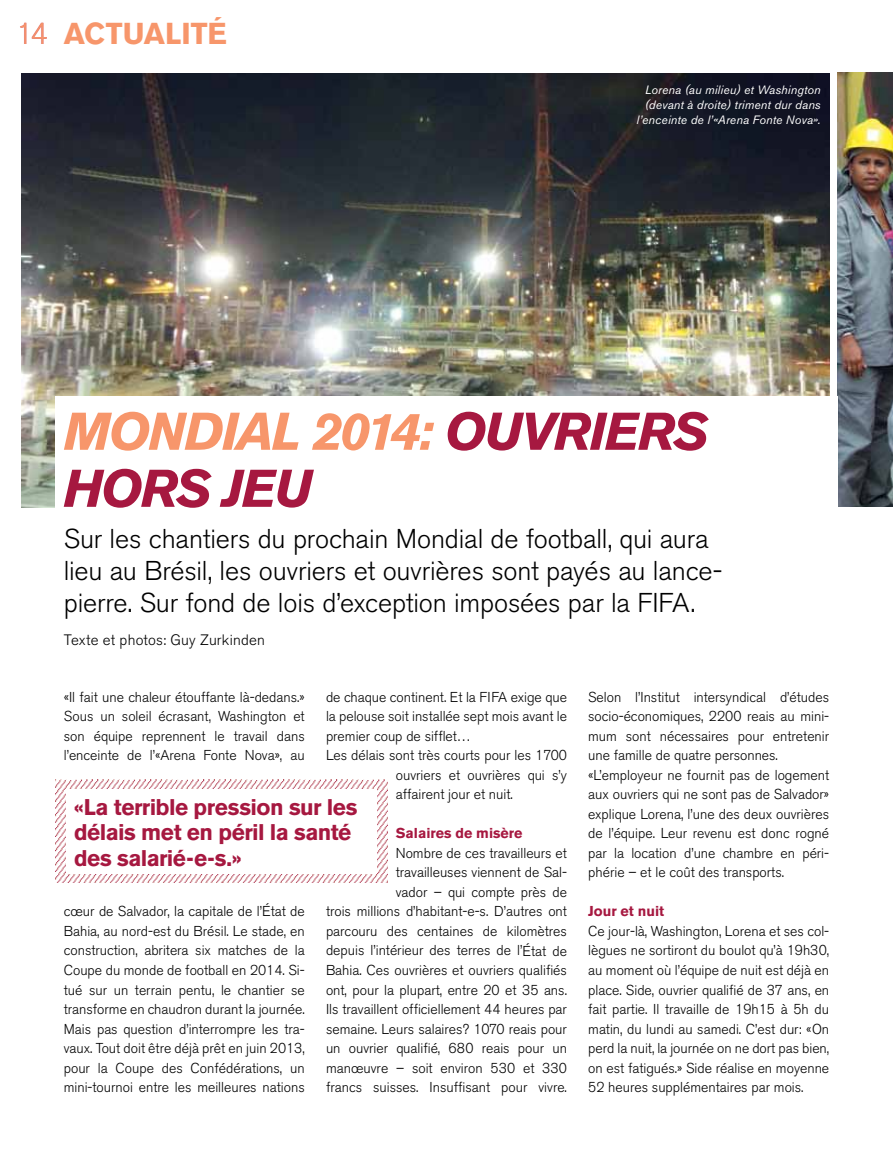
<style>
.page{position:relative;width:893px;height:1170px;background:#fff}
.page>*{position:absolute;margin:0;border:0;box-sizing:border-box;transform-origin:0 0}
.t1{font:italic 700 52.5px/57px "Akzidenz Grotesk BE";letter-spacing:-.035em;color:#a61840}
.t2{font:italic 700 52.5px "Akzidenz Grotesk BE";color:#f7966b}
.t3{font:700 30px "Akzidenz Grotesk BE";color:#f7966b}
.t4{font:300 27px/32.4px "Akzidenz Grotesk BE";letter-spacing:-.005em;color:#000}
.t5{font:700 22.5px/25.5px "Akzidenz Grotesk BE";letter-spacing:-.025em;color:#a61840}
.t6{font:300 15px "Akzidenz Grotesk BE";letter-spacing:.015em;color:#000}
.t7{font:300 14.25px/19.5px "Akzidenz Grotesk BE";color:#000;text-align:justify}
.t8{font:700 14.25px "Akzidenz Grotesk BE";color:#a61840}
.t9{font:italic 12px/15px "Akzidenz Grotesk BE";letter-spacing:.015em;color:#fff;text-align:right}
.s1{font-weight:300}
.s2{color:#f7966b}
</style>
<div class="page">
<img style="left:21px;top:73px;width:808px;height:434px">
<img style="left:838px;top:72px;width:55px;height:434px">
<div style="left:55px;top:396px;width:783px;height:260px;background:#fff"></div>
<img style="left:55px;top:779px;width:332px;height:103px">
<div style="left:66px;top:789px;width:310px;height:85px;background:#fff"></div>
<h2 class="t3" style="left:16px;top:16px;width:210px"><span class="s1">14</span> ACTUALITÉ</h2>
<p class="t9" style="left:636px;top:82px;width:186px">Lorena (au milieu) et Washington (devant à droite) triment dur dans l’enceinte de l’«Arena Fonte Nova».</p>
<h1 class="t1" style="left:64px;top:403px;width:646px;text-indent:121px"><span class="s2">DIAL 2014:</span> OU VRIERS<br>HORS JEU</h1>
<h3 class="t4" style="left:64px;top:522px;width:660px">Sur les chantiers du prochain Mondial de football, qui aura lieu au Brésil, les ouvriers et ouvrières sont payés au lance&shy;pierre. Sur fond de lois d’exception imposées par la FIFA.</h3>
<p class="t6" style="left:64px;top:631px;width:203px">Texte et photos: Guy Zurkinden</p>
<h1 class="t2" style="left:64px;top:400px;width:43px">MON</h1>
<p class="t7" style="left:64px;top:687px;width:242px">«Il fait une chaleur étouffante là-dedans.» Sous un soleil écrasant, Washington et son équipe reprennent le travail dans l’enceinte de l’«Arena Fonte Nova», au</p>
<p class="t7" style="left:326px;top:687px;width:242px">de chaque continent. Et la FIFA exige que</p>
<p class="t7" style="left:326px;top:706px;width:242px">la pelouse soit installée sept mois avant le</p>
<p class="t7" style="left:326px;top:726px;width:146px">premier coup de sifflet…</p>
<p class="t7" style="left:326px;top:745px;width:242px">Les délais sont très courts pour les 1700</p>
<p class="t7" style="left:396px;top:765px;width:173px">ouvriers et ouvrières qui s’y</p>
<p class="t7" style="left:396px;top:784px;width:119px">affairent jour et nuit.</p>
<p class="t8" style="left:396px;top:825px;width:128px">Salaires de misère</p>
<p class="t7" style="left:326px;top:843px;width:242px;text-align:right">Nombre de ces travailleurs et travailleuses viennent de Sal-<br>vador – qui compte près de<br>trois millions d’habitant-e-s. D’autres ont parcouru des centaines de kilomètres depuis l’intérieur des terres de l’État de Bahia. Ces ouvrières et ouvriers qualifiés ont, pour la plupart, entre 20 et 35 ans.<br>Ils travaillent officiellement 44 heures par semaine. Leurs salaires? 1070 reais pour un ouvrier qualifié, 680 reais pour un manœuvre – soit environ 530 et 330 francs suisses. Insuffisant pour vivre.</p>
<h3 class="t5" style="left:74px;top:794px;width:285px">«La terrible pression sur les délais met en péril la santé des salarié-e-s.»</h3>
<p class="t7" style="left:64px;top:902px;width:242px">cœur de Salvador, la capitale de l’État de Bahia, au nord-est du Brésil. Le stade, en construction, abritera six matches de la Coupe du monde de football en 2014. Si&shy;tué sur un terrain pentu, le chantier se transforme en chaudron durant la journée.<br>Mais pas question d’interrompre les tra&shy;vaux. Tout doit être déjà prêt en juin 2013, pour la Coupe des Confédérations, un mini-tournoi entre les meilleures nations</p>
<p class="t7" style="left:588px;top:687px;width:242px;text-align:left">Selon l’Institut intersyndical d’études socio-économiques, 2200 reais au mini&shy;mum sont nécessaires pour entretenir une famille de quatre personnes. «L’employeur ne fournit pas de logement aux ouvriers qui ne sont pas de Salvador» explique Lorena, l’une des deux ouvrières de l’équipe. Leur revenu est donc rogné par la location d’une chambre en péri&shy;phérie – et le coût des transports.</p>
<p class="t8" style="left:588px;top:903px;width:77px">Jour et nuit</p>
<p class="t7" style="left:588px;top:921px;width:242px">Ce jour-là, Washington, Lorena et ses col&shy;lègues ne sortiront du boulot qu’à 19h30, au moment où l’équipe de nuit est déjà en place. Side, ouvrier qualifié de 37 ans, en fait partie. Il travaille de 19h15 à 5h du matin, du lundi au samedi. C’est dur: «On perd la nuit, la journée on ne dort pas bien, on est fatigués.» Side réalise en moyenne 52 heures supplémentaires par mois.</p>
</div>
